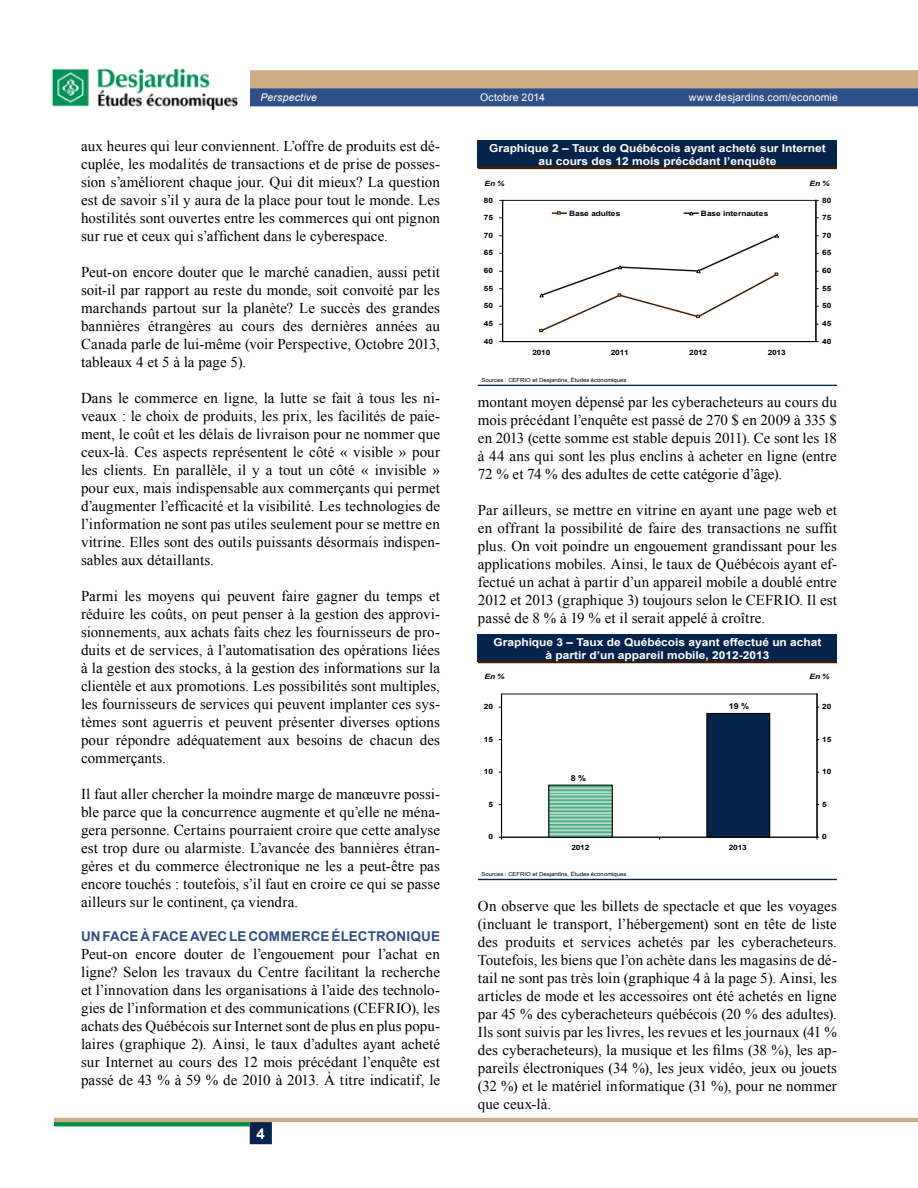
<style>
.page{position:relative;width:918px;height:1188px;background:#fff}
.page>*{position:absolute;margin:0;border:0;box-sizing:border-box;transform-origin:0 0}
.t1{font:15px/18px "Times New Roman";letter-spacing:.005em;color:#000;text-align:justify}
.t2{font:700 15px "Arial";color:#fff}
.t3{font:700 13.5px "Arial";letter-spacing:.01em;color:#2d5088}
.t4{font:700 10.95px/13px "Arial";color:#fff;text-align:center;scale:1.1 1}
.t5{font:10.5px "Arial";letter-spacing:.015em;color:#fff}
.t6{font:italic 10.5px "Arial";letter-spacing:.015em;color:#fff}
.t7{font:700 8.25px "Arial";color:#000;scale:1.1 1}
.t8{font:700 7.35px "Arial";letter-spacing:-.025em;color:#000;scale:1.15 1}
.t9{font:italic 700 7.35px "Arial";color:#000;scale:1.15 1}
.t10{font:5.4px "Arial";color:#000;scale:1.1 1}
</style>
<div class="page">
<svg style="left:250px;top:70px;width:668px;height:36px;background:#7e8087"></svg>
<hr style="left:54px;top:1118px;width:864px;height:4px;background:#cdae84">
<svg style="left:54px;top:1122px;width:196px;height:4px"></svg>
<div style="left:250px;top:1122px;width:22px;height:22px;background:#05234b;border:2px solid #05234b"></div>
<img style="left:51px;top:68px;width:188px;height:43px">
<div style="left:478px;top:140px;width:359px;height:27px;background:#05234b"></div>
<hr style="left:478px;top:166px;width:359px;height:3px;background:#401f00">
<hr style="left:478px;top:385px;width:359px;height:1px;background:#05234b">
<hr style="left:503px;top:200px;width:312px;height:1px;background:#000">
<hr style="left:503px;top:341px;width:313px;height:1px;background:#000">
<hr style="left:502px;top:201px;width:1px;height:141px;background:#000">
<hr style="left:502px;top:200px;width:1px;height:141px;background:#000">
<hr style="left:816px;top:200px;width:1px;height:141px;background:#000">
<svg style="left:539px;top:234px;width:241px;height:99px"></svg>
<svg style="left:552px;top:212px;width:15px;height:2px"></svg>
<svg style="left:684px;top:211px;width:15px;height:4px"></svg>
<div style="left:478px;top:634px;width:359px;height:28px;background:#05234b"></div>
<hr style="left:478px;top:660px;width:359px;height:3px;background:#401f00">
<hr style="left:478px;top:879px;width:359px;height:1px;background:#05234b">
<hr style="left:502px;top:694px;width:314px;height:1px;background:#000">
<hr style="left:502px;top:837px;width:315px;height:1px;background:#000">
<div style="left:707px;top:713px;width:63px;height:124px;background:#05234b"></div>
<div style="left:707px;top:713px;width:63px;height:124px;border:1px solid #000"></div>
<svg style="left:551px;top:787px;width:60px;height:48px;background:#83c7a9"></svg>
<hr style="left:501px;top:694px;width:1px;height:143px;background:#000">
<hr style="left:817px;top:694px;width:1px;height:143px;background:#000">
<p class="t6" style="left:261px;top:91px;width:58px">Perspective</p>
<p class="t5" style="left:480px;top:91px;width:66px">Octobre 2014</p>
<p class="t5" style="left:689px;top:91px;width:151px">www.desjardins.com/economie</p>
<p class="t1" style="left:81px;top:137px;width:361px">aux heures qui leur conviennent. L’offre de produits est dé&shy;cuplée, les modalités de transactions et de prise de posses&shy;sion s’améliorent chaque jour. Qui dit mieux? La question est de savoir s’il y aura de la place pour tout le monde. Les hostilités sont ouvertes entre les commerces qui ont pignon sur rue et ceux qui s’affichent dans le cyberespace.</p>
<p class="t1" style="left:81px;top:263px;width:361px">Peut-on encore douter que le marché canadien, aussi petit soit-il par rapport au reste du monde, soit convoité par les marchands partout sur la planète? Le succès des grandes bannières étrangères au cours des dernières années au Canada parle de lui-même (voir Perspective, Octobre 2013, tableaux 4 et 5 à la page 5).</p>
<p class="t1" style="left:81px;top:389px;width:361px">Dans le commerce en ligne, la lutte se fait à tous les ni&shy;veaux : le choix de produits, les prix, les facilités de paie&shy;ment, le coût et les délais de livraison pour ne nommer que ceux-là. Ces aspects représentent le côté « visible » pour les clients. En parallèle, il y a tout un côté « invisible » pour eux, mais indispensable aux commerçants qui permet d’augmenter l’efficacité et la visibilité. Les technologies de l’information ne sont pas utiles seulement pour se mettre en vitrine. Elles sont des outils puissants désormais indispen&shy;sables aux détaillants.</p>
<p class="t1" style="left:81px;top:587px;width:361px">Parmi les moyens qui peuvent faire gagner du temps et réduire les coûts, on peut penser à la gestion des approvi&shy;sionnements, aux achats faits chez les fournisseurs de pro&shy;duits et de services, à l’automatisation des opérations liées à la gestion des stocks, à la gestion des informations sur la clientèle et aux promotions. Les possibilités sont multiples, les fournisseurs de services qui peuvent implanter ces sys&shy;tèmes sont aguerris et peuvent présenter diverses options pour répondre adéquatement aux besoins de chacun des commerçants.</p>
<p class="t1" style="left:81px;top:785px;width:361px">Il faut aller chercher la moindre marge de manœuvre possi&shy;ble parce que la concurrence augmente et qu’elle ne ména&shy;gera personne. Certains pourraient croire que cette analyse est trop dure ou alarmiste. L’avancée des bannières étran&shy;gères et du commerce électronique ne les a peut-être pas encore touchés : toutefois, s’il faut en croire ce qui se passe ailleurs sur le continent, ça viendra.</p>
<p class="t3" style="left:81px;top:927px;width:179px">UN FACE À FACE AVEC LE COMM</p>
<p class="t3" style="left:292px;top:927px;width:150px">ERCE ÉLECTRON IQUE</p>
<p class="t1" style="left:81px;top:945px;width:361px">Peut-on encore douter de l’engouement pour l’achat en ligne? Selon les travaux du Centre facilitant la recherche et l’innovation dans les organisations à l’aide des technolo&shy;gies de l’information et des communications (CEFRIO), les achats des Québécois sur Internet sont de plus en plus popu&shy;laires (graphique 2). Ainsi, le taux d’adultes ayant acheté sur Internet au cours des 12 mois précédant l’enquête est passé de 43 % à 59 % de 2010 à 2013. À titre indicatif, le</p>
<p class="t4" style="left:489px;top:142px;width:308px">Graphique 2 – Taux de Québécois ayant acheté sur Internet au cours des 12 mois précédant l’enquête</p>
<p class="t9" style="left:485px;top:178px;width:19px">En %</p>
<p class="t9" style="left:810px;top:178px;width:19px">En %</p>
<p class="t8" style="left:484px;top:195px;width:9px">80</p>
<p class="t8" style="left:822px;top:195px;width:9px">80</p>
<p class="t8" style="left:569px;top:209px;width:46px">Base adultes</p>
<p class="t8" style="left:701px;top:209px;width:60px">Base internautes</p>
<p class="t8" style="left:484px;top:213px;width:9px">75</p>
<p class="t8" style="left:822px;top:213px;width:9px">75</p>
<p class="t8" style="left:484px;top:231px;width:9px">70</p>
<p class="t8" style="left:822px;top:231px;width:9px">70</p>
<p class="t8" style="left:484px;top:248px;width:9px">65</p>
<p class="t8" style="left:822px;top:248px;width:9px">65</p>
<p class="t8" style="left:484px;top:266px;width:9px">60</p>
<p class="t8" style="left:822px;top:266px;width:9px">60</p>
<p class="t8" style="left:484px;top:283px;width:9px">55</p>
<p class="t8" style="left:822px;top:283px;width:9px">55</p>
<p class="t8" style="left:484px;top:301px;width:9px">50</p>
<p class="t8" style="left:822px;top:301px;width:9px">50</p>
<p class="t8" style="left:484px;top:319px;width:9px">45</p>
<p class="t8" style="left:822px;top:319px;width:9px">45</p>
<p class="t8" style="left:484px;top:336px;width:9px">40</p>
<p class="t8" style="left:822px;top:336px;width:9px">40</p>
<p class="t8" style="left:532px;top:348px;width:17px">2010</p>
<p class="t8" style="left:611px;top:348px;width:17px">2011</p>
<p class="t8" style="left:689px;top:348px;width:17px">2012</p>
<p class="t8" style="left:768px;top:348px;width:17px">2013</p>
<p class="t10" style="left:481px;top:376px;width:133px">Sources : CEFRIO et Desjardins, Études économiques</p>
<p class="t1" style="left:478px;top:393px;width:361px">montant moyen dépensé par les cyberacheteurs au cours du mois précédant l’enquête est passé de 270 $ en 2009 à 335 $ en 2013 (cette somme est stable depuis 2011). Ce sont les 18 à 44 ans qui sont les plus enclins à acheter en ligne (entre 72 % et 74 % des adultes de cette catégorie d’âge).</p>
<p class="t1" style="left:478px;top:501px;width:361px">Par ailleurs, se mettre en vitrine en ayant une page web et en offrant la possibilité de faire des transactions ne suffit plus. On voit poindre un engouement grandissant pour les applications mobiles. Ainsi, le taux de Québécois ayant ef&shy;fectué un achat à partir d’un appareil mobile a doublé entre 2012 et 2013 (graphique 3) toujours selon le CEFRIO. Il est passé de 8 % à 19 % et il serait appelé à croître.</p>
<p class="t4" style="left:493px;top:636px;width:300px">Graphique 3 – Taux de Québécois ayant effectué un achat à partir d’un appareil mobile, 2012-2013</p>
<p class="t9" style="left:485px;top:671px;width:19px">En %</p>
<p class="t9" style="left:810px;top:671px;width:19px">En %</p>
<p class="t7" style="left:729px;top:701px;width:20px">19 %</p>
<p class="t8" style="left:484px;top:702px;width:9px">20</p>
<p class="t8" style="left:822px;top:702px;width:9px">20</p>
<p class="t8" style="left:484px;top:734px;width:9px">15</p>
<p class="t8" style="left:822px;top:734px;width:9px">15</p>
<p class="t8" style="left:484px;top:767px;width:9px">10</p>
<p class="t8" style="left:822px;top:767px;width:9px">10</p>
<p class="t7" style="left:571px;top:773px;width:16px">8 %</p>
<p class="t8" style="left:488px;top:799px;width:6px">5</p>
<p class="t8" style="left:822px;top:799px;width:6px">5</p>
<p class="t8" style="left:488px;top:832px;width:6px">0</p>
<p class="t8" style="left:822px;top:832px;width:6px">0</p>
<p class="t8" style="left:571px;top:842px;width:17px">2012</p>
<p class="t8" style="left:729px;top:842px;width:17px">2013</p>
<p class="t10" style="left:481px;top:870px;width:133px">Sources : CEFRIO et Desjardins, Études économiques</p>
<p class="t1" style="left:478px;top:897px;width:361px">On observe que les billets de spectacle et que les voyages (incluant le transport, l’hébergement) sont en tête de liste des produits et services achetés par les cyberacheteurs.<br>Toutefois, les biens que l’on achète dans les magasins de dé&shy;tail ne sont pas très loin (graphique 4 à la page 5). Ainsi, les articles de mode et les accessoires ont été achetés en ligne par 45 % des cyberacheteurs québécois (20 % des adultes).<br>Ils sont suivis par les livres, les revues et les journaux (41 % des cyberacheteurs), la musique et les films (38 %), les ap&shy;pareils électroniques (34 %), les jeux vidéo, jeux ou jouets (32 %) et le matériel informatique (31 %), pour ne nommer que ceux-là.</p>
<p class="t2" style="left:257px;top:1124px;width:10px">4</p>
</div>
